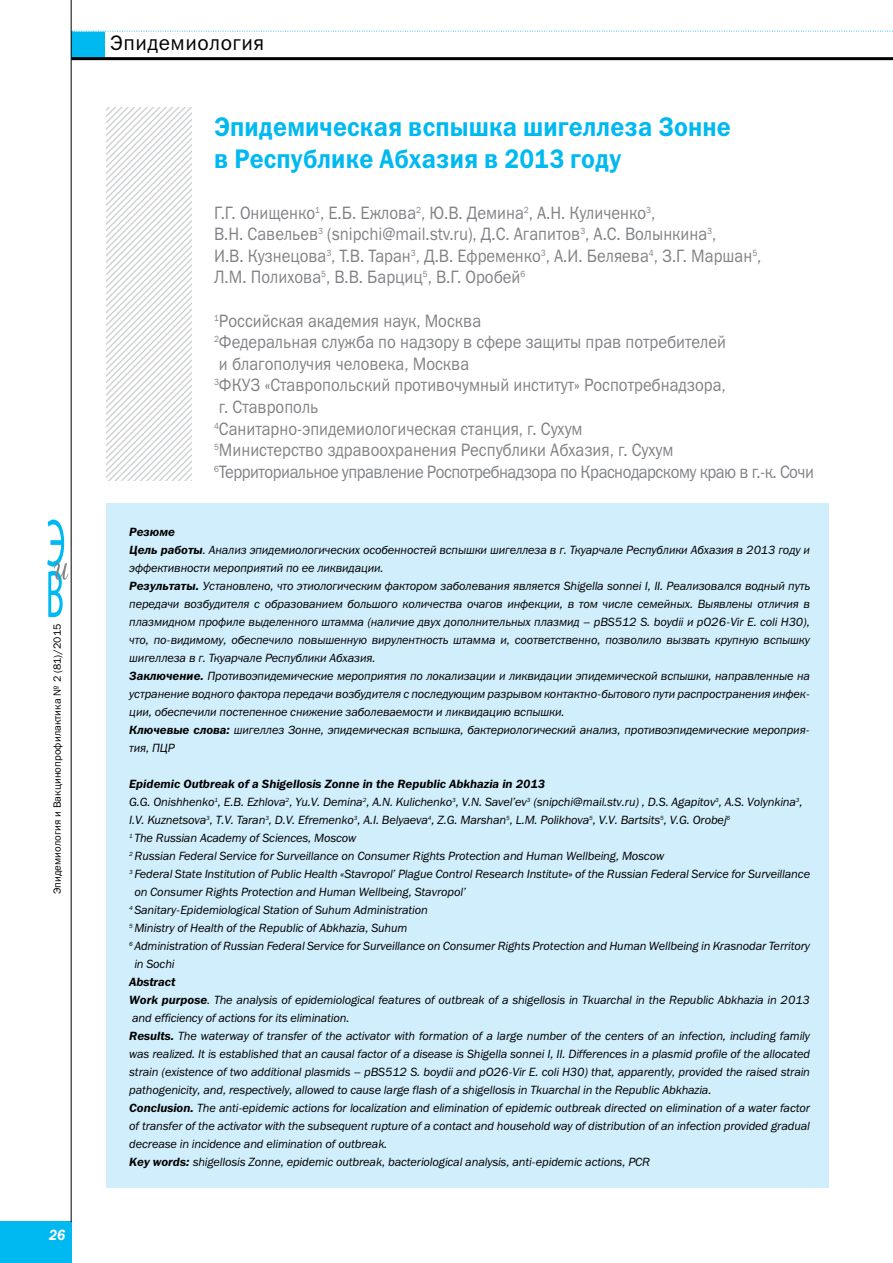
<style>
.page{position:relative;width:893px;height:1263px;background:#fff}
.page>*{position:absolute;margin:0;border:0;box-sizing:border-box;transform-origin:0 0}
.t1{font:27px/32.4px "Franklin Gothic Demi C";letter-spacing:.005em;color:#00b9f1;scale:.9 1}
.t2{font:21px "Franklin Gothic Book C";letter-spacing:.025em;color:#000}
.t3{font:18px/21.6px "Franklin Gothic Book C";color:#808285;scale:.9 1}
.t4{font:italic 15px "Franklin Gothic Demi C";color:#fff;scale:.9 1}
.t5{font:italic 12px/18px "Franklin Gothic Book C";letter-spacing:-.01em;color:#000}
.t6{font:italic 12px "Franklin Gothic Demi C";color:#000}
.t7{font:10.5px "Franklin Gothic Book C";letter-spacing:.005em;color:#000}
.s1{font-family:"Franklin Gothic Demi C"}
</style>
<div class="page">
<div style="left:0;top:1222px;width:71px;height:41px;background:#00b9f1"></div>
<div style="left:71px;top:31px;width:34px;height:29px;background:#00b9f1"></div>
<svg style="left:72px;top:31px;width:821px;height:1px"></svg>
<hr style="left:72px;top:57px;width:821px;height:3px;background:#000">
<svg style="left:47px;top:520px;width:21px;height:97px"></svg>
<hr style="left:71px;top:0;width:1px;height:1222px;background:#000">
<svg style="left:106px;top:108px;width:85px;height:373px"></svg>
<div style="left:106px;top:504px;width:723px;height:684px;background:#d1eefc"></div>
<p class="t7" style="left:51px;top:894px;width:272px;rotate:-90deg">Эпидемиология и Вакцинопрофилактика № 2 (81)/2015</p>
<p class="t4" style="left:49px;top:1226px;width:20px">26</p>
<h2 class="t2" style="left:110px;top:31px;width:156px">Эпидемиология</h2>
<h1 class="t1" style="left:214px;top:110px;width:576px">Эпидемическая вспышка шигеллеза Зонне в Республике Абхазия в 2013 году</h1>
<p class="t3" style="left:214px;top:201px;width:610px">Г.Г. Онищенко<sup>1</sup>, Е.Б. Ежлова<sup>2</sup>, Ю.В. Демина<sup>2</sup>, А.Н. Куличенко<sup>3</sup>,<br>В.Н. Савельев<sup>3</sup> (snipchi@mail.stv.ru), Д.С. Агапитов<sup>3</sup>, А.С. Волынкина<sup>3</sup>,<br>И.В. Кузнецова<sup>3</sup>, Т.В. Таран<sup>3</sup>, Д.В. Ефременко<sup>3</sup>, А.И. Беляева<sup>4</sup>, З.Г. Маршан<sup>5</sup>, Л.М. Полихова<sup>5</sup>, В.В. Барциц<sup>5</sup>, В.Г. Оробей<sup>6</sup></p>
<p class="t3" style="left:214px;top:309px;width:668px"><sup>1</sup>Российская академия наук, Москва<br><sup>2</sup>Федеральная служба по надзору в сфере защиты прав потребителей<br>и благополучия человека, Москва<br><sup>3</sup>ФКУЗ «Ставропольский противочумный институт» Роспотребнадзора,<br>г. Ставрополь<br><sup>4</sup>Санитарно-эпидемиологическая станция, г. Сухум<br><sup>5</sup>Министерство здравоохранения Республики Абхазия, г. Сухум<br><sup>6</sup>Территориальное управление Роспотребнадзора по Краснодарскому краю в г.-к. Сочи</p>
<p class="t6" style="left:129px;top:525px;width:47px">Резюме</p>
<p class="t5" style="left:129px;top:541px;width:682px"><span class="s1">Цель работы</span>. Анализ эпидемиологических особенностей вспышки шигеллеза в г. Ткуарчале Республики Абхазия в 2013 году и эффективности мероприятий по ее ликвидации.<br><span class="s1">Результаты.</span> Установлено, что этиологическим фактором заболевания является Shigella sonnei I, II. Реализовался водный путь передачи возбудителя с образованием большого количества очагов инфекции, в том числе семейных. Выявлены отличия в плазмидном профиле выделенного штамма (наличие двух дополнительных плазмид – pBS512 S. boydii и pO26-Vir E. coli H30), что, по-видимому, обеспечило повышенную вирулентность штамма и, соответственно, позволило вызвать крупную вспышку шигеллеза в г. Ткуарчале Республики Абхазия.<br><span class="s1">Заключение.</span> Противоэпидемические мероприятия по локализации и ликвидации эпидемической вспышки, направленные на устранение водного фактора передачи возбудителя с последующим разрывом контактно-бытового пути распространения инфек&shy;ции, обеспечили постепенное снижение заболеваемости и ликвидацию вспышки.<br><span class="s1">Ключевые слова:</span> шигеллез Зонне, эпидемическая вспышка, бактериологический анализ, противоэпидемические мероприя&shy;тия, ПЦР</p>
<p class="t6" style="left:129px;top:777px;width:417px">Epidemic Outbreak of a Shigellosis Zonne in the Republic Abkhazia in 2013</p>
<p class="t5" style="left:129px;top:793px;width:675px">G.G. Onishhenko<sup>1</sup>, E.B. Ezhlova<sup>2</sup>, Yu.V. Demina<sup>2</sup>, A.N. Kulichenko<sup>3</sup>, V.N. Savel’ev<sup>3</sup> (snipchi@mail.stv.ru) , D.S. Agapitov<sup>3</sup>, A.S. Volynkina<sup>3</sup>,</p>
<p class="t5" style="left:129px;top:811px;width:602px">I.V. Kuznetsova<sup>3</sup>, T.V. Taran<sup>3</sup>, D.V. Efremenko<sup>3</sup>, A.I. Belyaeva<sup>4</sup>, Z.G. Marshan<sup>5</sup>, L.M. Polikhova<sup>5</sup>, V.V. Bartsits<sup>5</sup>, V.G. Orobej<sup>6</sup></p>
<p class="t5" style="left:129px;top:829px;width:229px"><sup>1</sup> The Russian Academy of Sciences, Moscow</p>
<p class="t5" style="left:129px;top:847px;width:536px"><sup>2</sup> Russian Federal Service for Surveillance on Consumer Rights Protection and Human Wellbeing, Moscow</p>
<p class="t5" style="left:129px;top:865px;width:682px"><sup>3</sup> Federal State Institution of Public Health «Stavropol’ Plague Control Research Institute» of the Russian Federal Service for Surveillance</p>
<p class="t5" style="left:134px;top:883px;width:333px">on Consumer Rights Protection and Human Wellbeing, Stavropol’</p>
<p class="t5" style="left:129px;top:901px;width:300px"><sup>4</sup> Sanitary-Epidemiological Station of Suhum Administration</p>
<p class="t5" style="left:129px;top:919px;width:280px"><sup>5</sup> Ministry of Health of the Republic of Abkhazia, Suhum</p>
<p class="t5" style="left:129px;top:937px;width:682px"><sup>6</sup> Administration of Russian Federal Service for Surveillance on Consumer Rights Protection and Human Wellbeing in Krasnodar Territory</p>
<p class="t5" style="left:134px;top:955px;width:42px">in Sochi</p>
<p class="t6" style="left:129px;top:975px;width:48px">Abstract</p>
<p class="t5" style="left:129px;top:991px;width:682px"><span class="s1">Work purpose</span>. The analysis of epidemiological features of outbreak of a shigellosis in Tkuarchal in the Republic Abkhazia in 2013 and efficiency of actions for its elimination.<br><span class="s1">Results.</span> The waterway of transfer of the activator with formation of a large number of the centers of an infection, including family was realized. It is established that an causal factor of a disease is Shigella sonnei I, II. Differences in a plasmid profile of the allocated strain (existence of two additional plasmids – pBS512 S. boydii and pO26-Vir E. coli H30) that, apparently, provided the raised strain pathogenicity, and, respectively, allowed to cause large flash of a shigellosis in Tkuarchal in the Republic Abkhazia.<br><span class="s1">Conclusion.</span> The anti-epidemic actions for localization and elimination of epidemic outbreak directed on elimination of a water factor of transfer of the activator with the subsequent rupture of a contact and household way of distribution of an infection provided gradual decrease in incidence and elimination of outbreak.<br><span class="s1">Key words:</span> shigellosis Zonne, epidemic outbreak, bacteriological analysis, anti-epidemic actions, PCR</p>
</div>
